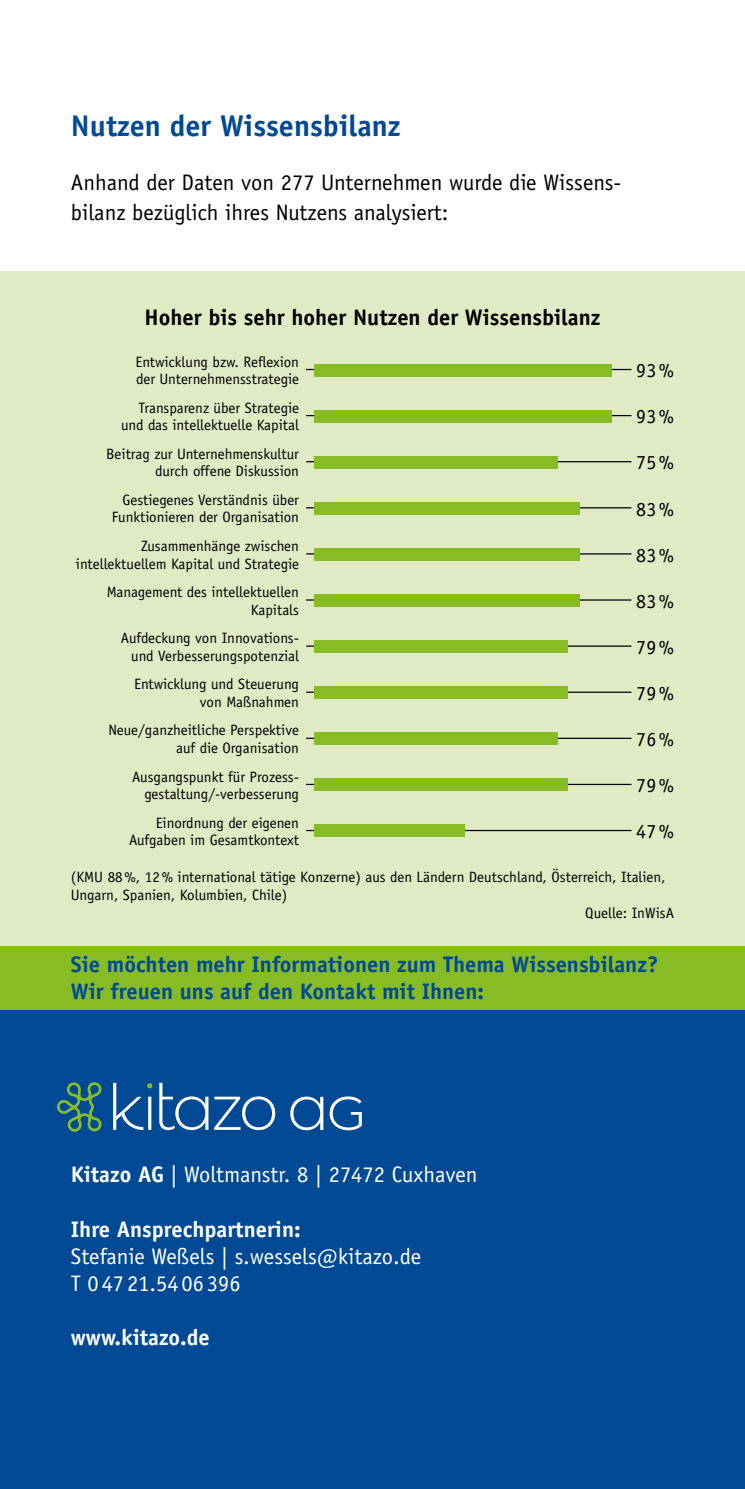
<style>
.page{position:relative;width:745px;height:1489px;background:#fff}
.page>*{position:absolute;margin:0;border:0;box-sizing:border-box;transform-origin:0 0}
.t1{font:700 30px "Officina Sans Std";color:#004994}
.t2{font:22.5px/30px "Officina Sans Std";color:#000}
.t3{font:700 22.5px/27px "Officina Sans Std";color:#004994}
.t4{font:22.5px/27px "Officina Sans Std";color:#fff}
.t5{font:700 22.5px "Officina Sans Std";color:#000}
.t6{font:700 22.5px "Officina Sans Std";color:#fff}
.t7{font:20px "Officina Sans Std";color:#000}
.t8{font:15px/17.5px "Officina Sans Std";color:#000;text-align:right}
.s1{font-weight:700}
</style>
<div class="page">
<div style="left:0;top:271px;width:744px;height:675px;background:#e0ebc6"></div>
<div style="left:0;top:946px;width:744px;height:542px;background:#004994"></div>
<hr style="left:306px;top:369px;width:325px;height:1px;background:#000">
<hr style="left:306px;top:415px;width:325px;height:1px;background:#000">
<hr style="left:306px;top:461px;width:325px;height:1px;background:#000">
<hr style="left:306px;top:507px;width:325px;height:1px;background:#000">
<hr style="left:306px;top:553px;width:325px;height:1px;background:#000">
<hr style="left:306px;top:599px;width:325px;height:1px;background:#000">
<hr style="left:306px;top:645px;width:325px;height:1px;background:#000">
<hr style="left:306px;top:691px;width:325px;height:1px;background:#000">
<hr style="left:306px;top:737px;width:325px;height:2px;background:#000">
<hr style="left:306px;top:783px;width:325px;height:2px;background:#000">
<hr style="left:306px;top:829px;width:325px;height:2px;background:#000">
<div style="left:0;top:946px;width:744px;height:64px;background:#87bc25"></div>
<div style="left:314px;top:364px;width:297px;height:12px;background:#87bc25"></div>
<div style="left:314px;top:410px;width:297px;height:12px;background:#87bc25"></div>
<div style="left:314px;top:456px;width:243px;height:12px;background:#87bc25"></div>
<div style="left:314px;top:502px;width:265px;height:12px;background:#87bc25"></div>
<div style="left:314px;top:548px;width:265px;height:12px;background:#87bc25"></div>
<div style="left:314px;top:593px;width:265px;height:13px;background:#87bc25"></div>
<div style="left:314px;top:639px;width:252px;height:13px;background:#87bc25"></div>
<div style="left:314px;top:685px;width:252px;height:13px;background:#87bc25"></div>
<div style="left:314px;top:731px;width:243px;height:13px;background:#87bc25"></div>
<div style="left:314px;top:777px;width:252px;height:13px;background:#87bc25"></div>
<div style="left:314px;top:823px;width:150px;height:13px;background:#87bc25"></div>
<svg style="left:57px;top:1082px;width:305px;height:50px"></svg>
<h1 class="t1" style="left:71px;top:107px;width:331px">Nutzen der Wissensbilanz</h1>
<h2 class="t2" style="left:71px;top:168px;width:551px">Anhand der Daten von 277 Unternehmen wurde die Wissens&shy;bilanz bezüglich ihres Nutzens analysiert:</h2>
<h2 class="t5" style="left:144px;top:303px;width:457px">Hoher bis sehr hoher Nutzen der Wissensbilanz</h2>
<p class="t8" style="left:135px;top:353px;width:165px;text-align:left">Entwicklung bzw. Reflexion der Unternehmensstrategie</p>
<h3 class="t7" style="left:636px;top:359px;width:39px">93%</h3>
<p class="t8" style="left:121px;top:399px;width:179px">Transparenz über Strategie und das intellektuelle Kapital</p>
<h3 class="t7" style="left:636px;top:405px;width:39px">93%</h3>
<p class="t8" style="left:106px;top:445px;width:194px">Beitrag zur Unternehmenskultur durch offene Diskussion</p>
<h3 class="t7" style="left:636px;top:451px;width:39px">75%</h3>
<p class="t8" style="left:112px;top:491px;width:189px">Gestiegenes Verständnis über<br>Funktionieren der Organisation</p>
<h3 class="t7" style="left:636px;top:497px;width:39px">83%</h3>
<p class="t8" style="left:76px;top:537px;width:224px">Zusammenhänge zwischen intellektuellem Kapital und Strategie</p>
<h3 class="t7" style="left:636px;top:543px;width:39px">83%</h3>
<p class="t8" style="left:107px;top:583px;width:194px">Management des intellektuellen<br>Kapitals</p>
<h3 class="t7" style="left:636px;top:589px;width:39px">83%</h3>
<p class="t8" style="left:121px;top:629px;width:179px">Aufdeckung von Innovations&shy;und Verbesserungspotenzial</p>
<h3 class="t7" style="left:636px;top:635px;width:39px">79%</h3>
<p class="t8" style="left:134px;top:675px;width:166px">Entwicklung und Steuerung von Maßnahmen</p>
<h3 class="t7" style="left:636px;top:681px;width:39px">79%</h3>
<p class="t8" style="left:108px;top:721px;width:192px">Neue/ganzheitliche Perspektive auf die Organisation</p>
<h3 class="t7" style="left:636px;top:727px;width:39px">76%</h3>
<p class="t8" style="left:132px;top:767px;width:168px">Ausgangspunkt für Prozess&shy;gestaltung/-verbesserung</p>
<h3 class="t7" style="left:636px;top:773px;width:39px">79%</h3>
<p class="t8" style="left:129px;top:813px;width:171px">Einordnung der eigenen<br>Aufgaben im Gesamtkontext</p>
<h3 class="t7" style="left:636px;top:819px;width:39px">47%</h3>
<p class="t8" style="left:71px;top:868px;width:595px">(KMU 88%, 12% international tätige Konzerne) aus den Ländern Deutschland, Österreich, Italien,</p>
<p class="t8" style="left:71px;top:886px;width:218px">Ungarn, Spanien, Kolumbien, Chile)</p>
<p class="t8" style="left:585px;top:904px;width:90px">Quelle: InWisA</p>
<h2 class="t3" style="left:71px;top:950px;width:588px">Sie möchten mehr Informationen zum Thema Wissensbilanz?<br>Wir freuen uns auf den Kontakt mit Ihnen:</h2>
<h2 class="t4" style="left:71px;top:1161px;width:408px"><span class="s1">Kitazo AG</span> | Woltmanstr. 8 | 27472 Cuxhaven</h2>
<h2 class="t6" style="left:71px;top:1214px;width:231px">Ihre Ansprechpartnerin:</h2>
<h2 class="t4" style="left:71px;top:1242px;width:351px">Stefanie Weßels | s.wessels@kitazo.de<br>T 0 4721.5406396</h2>
<h2 class="t6" style="left:71px;top:1322px;width:140px">www.kitazo.de</h2>
</div>
